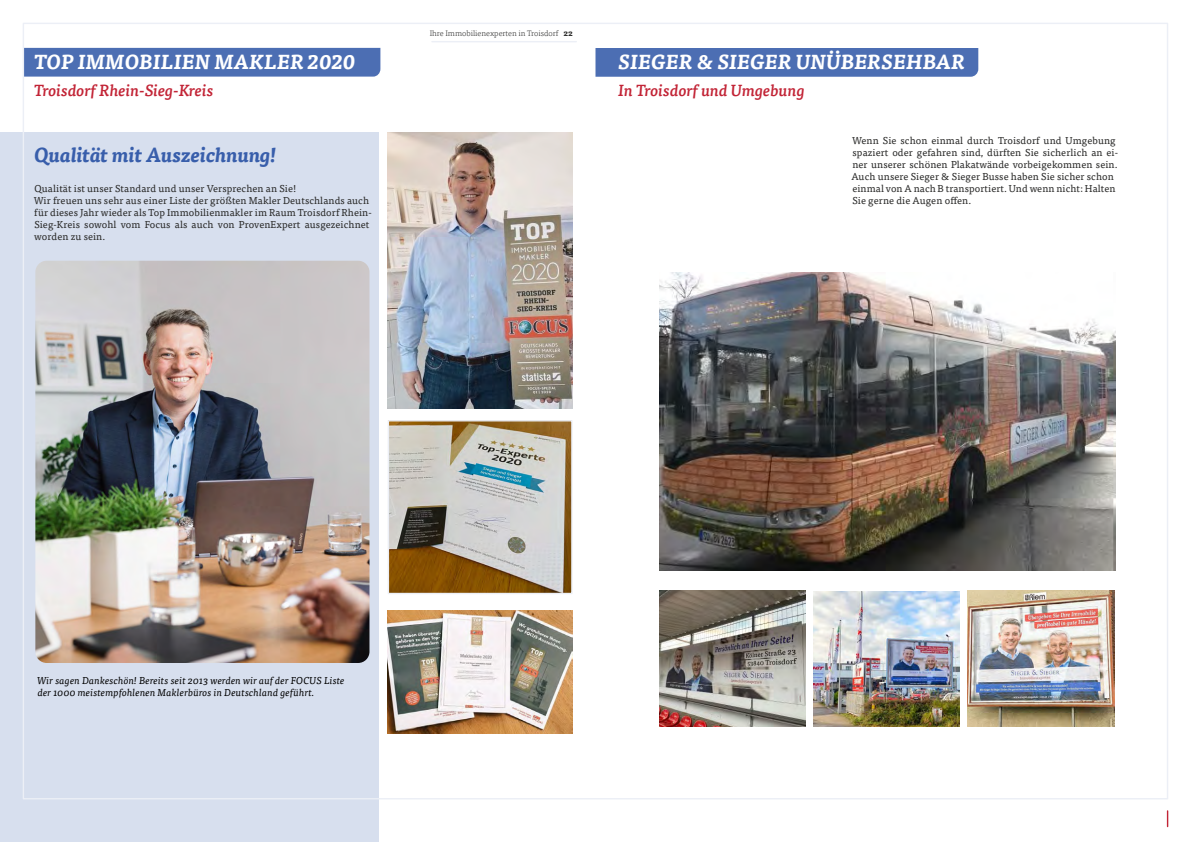
<style>
.page{position:relative;width:1191px;height:842px;background:#fff}
.page>*{position:absolute;margin:0;border:0;box-sizing:border-box;transform-origin:0 0}
.t1{font:italic 700 20px "Tisa Pro";letter-spacing:.01em;color:#fff}
.t2{font:italic 700 20px "Tisa Pro";color:#385eab}
.t3{font:italic 500 16px "Tisa Pro";color:#c22436}
.t4{font:10px/12px "Tisa Pro";letter-spacing:.01em;color:#282827}
.t5{font:italic 10px/12px "Tisa Pro";letter-spacing:.01em;color:#000}
.t6{font:300 8px "Tisa Pro";color:#282827}
.s1{font-weight:700}
</style>
<div class="page">
<hr style="left:432px;top:41px;width:144px;height:1px;background:#eceff6">
<div style="left:25px;top:48px;width:355px;height:29px;background:#4c6eb3"></div>
<div style="left:0;top:132px;width:379px;height:710px;background:#d7dfee"></div>
<img style="left:388px;top:132px;width:184px;height:276px">
<img style="left:388px;top:610px;width:185px;height:124px">
<img style="left:35px;top:261px;width:334px;height:402px">
<div style="left:595px;top:48px;width:383px;height:29px;background:#4c6eb3"></div>
<img style="left:967px;top:591px;width:147px;height:135px">
<img style="left:813px;top:591px;width:146px;height:135px">
<img style="left:659px;top:591px;width:146px;height:135px">
<img style="left:659px;top:273px;width:456px;height:297px">
<svg style="left:1166px;top:811px;width:2px;height:15px"></svg>
<img style="left:390px;top:422px;width:180px;height:170px">
<div style="left:388px;top:420px;width:184px;height:174px;border:1px solid #eceff6"></div>
<h1 class="t1" style="left:34px;top:46px;width:323px">TOP IMMOBILIEN MAKLER 2020</h1>
<h2 class="t3" style="left:34px;top:78px;width:181px">Troisdorf Rhein-Sieg-Kreis</h2>
<h1 class="t2" style="left:34px;top:139px;width:244px">Qualität mit Auszeichnung!</h1>
<p class="t4" style="left:34px;top:182px;width:339px">Qualität ist unser Standard und unser Versprechen an Sie!<br>Wir freuen uns sehr aus einer Liste der größten Makler Deutschlands auch für dieses Jahr wieder als Top Immobilienmakler im Raum Troisdorf Rhein-Sieg-Kreis sowohl vom Focus als auch von ProvenExpert ausgezeichnet worden zu sein.</p>
<p class="t6" style="left:430px;top:28px;width:145px">Ihre Immobilienexperten in Troisdorf <span class="s1">22</span></p>
<h1 class="t1" style="left:618px;top:46px;width:348px">SIEGER &amp; SIEGER UNÜBERSEHBAR</h1>
<h2 class="t3" style="left:618px;top:78px;width:188px">In Troisdorf und Umgebung</h2>
<p class="t4" style="left:851px;top:134px;width:268px">Wenn Sie schon einmal durch Troisdorf und Umgebung spaziert oder gefahren sind, dürften Sie sicherlich an ei&shy;ner unserer schönen Plakatwände vorbeigekommen sein.<br>Auch unsere Sieger &amp; Sieger Busse haben Sie sicher schon einmal von A nach B transportiert. Und wenn nicht: Halten Sie gerne die Augen offen.</p>
<p class="t5" style="left:37px;top:674px;width:309px">Wir sagen Dankeschön! Bereits seit 2013 werden wir auf der FOCUS Liste der 1000 meistempfohlenen Maklerbüros in Deutschland geführt.</p>
</div>
